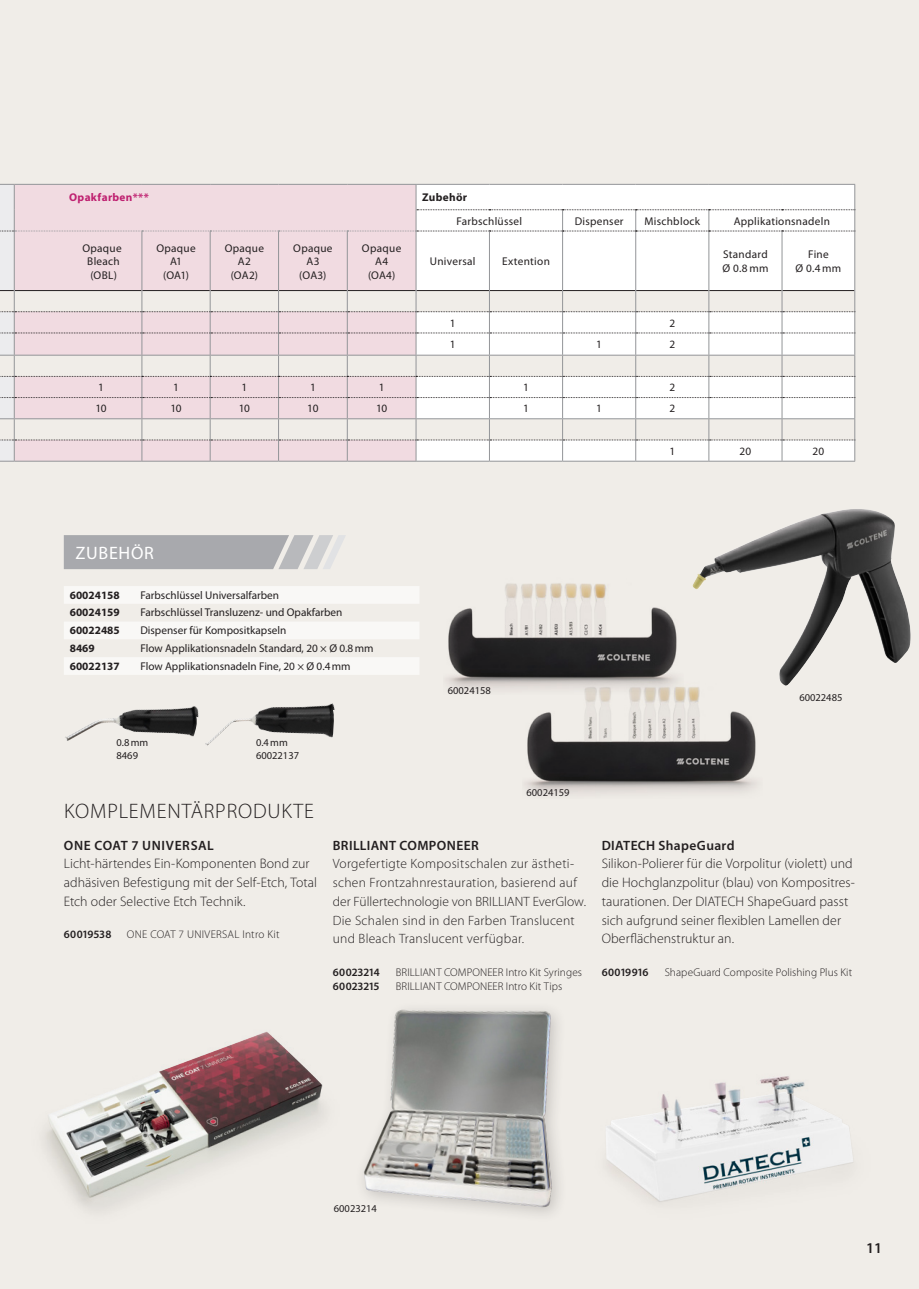
<style>
.page{position:relative;width:919px;height:1289px;background:#fff}
.page>*{position:absolute;margin:0;border:0;box-sizing:border-box;transform-origin:0 0}
.t1{font:300 21px "Myriad Pro";letter-spacing:.04em;color:#231f20}
.t2{font:18px "Myriad Pro";letter-spacing:.04em;color:#fff}
.t3{font:600 15px "Myriad Pro";color:#231f20}
.t4{font:300 13.8px/18.8px "Myriad Pro";letter-spacing:.005em;color:#231f20}
.t5{font:300 13.5px/18.8px "Myriad Pro";letter-spacing:.02em;color:#231f20}
.t6{font:600 13.5px "Myriad Pro";letter-spacing:.03em;color:#231f20}
.t7{font:600 13.5px "Myriad Pro";letter-spacing:.05em;color:#231f20}
.t8{font:11.25px/13.5px "Myriad Pro";color:#231f20;text-align:center}
.t9{font:300 11.25px "Myriad Pro";letter-spacing:.005em;color:#231f20}
.t10{font:11.25px/13.5px "Myriad Pro";letter-spacing:.025em;color:#231f20;text-align:center}
.t11{font:11.25px/13.5px "Myriad Pro";letter-spacing:.03em;color:#231f20;text-align:center}
.t12{font:700 11.25px "Myriad Pro";color:#231f20}
.t13{font:600 11.25px "Myriad Pro";letter-spacing:.04em;color:#231f20}
.t14{font:300 11.25px "Myriad Pro";letter-spacing:.025em;color:#231f20}
.t15{font:700 11.25px "Myriad Pro";letter-spacing:.03em;color:#bf2070}
.t16{font:700 11.25px "Myriad Pro";letter-spacing:.03em;color:#231f20}
.t17{font:10.5px/12.6px "Myriad Pro";color:#231f20}
</style>
<div class="page">
<div style="left:0;top:0;width:918px;height:1288px;background:#f0ede8"></div>
<div style="left:354px;top:999px;width:214px;height:223px;background:#231f20;opacity:.2"></div>
<img style="left:354px;top:999px;width:198px;height:208px">
<img style="left:548px;top:1000px;width:306px;height:222px">
<img style="left:605px;top:1075px;width:248px;height:126px">
<img style="left:45px;top:1084px;width:279px;height:127px">
<img style="left:48px;top:1031px;width:273px;height:165px">
<img style="left:692px;top:509px;width:219px;height:177px">
<img style="left:205px;top:703px;width:130px;height:43px">
<img style="left:65px;top:703px;width:142px;height:38px">
<img style="left:446px;top:583px;width:231px;height:107px">
<img style="left:522px;top:678px;width:240px;height:117px">
<svg style="left:0;top:184px;width:855px;height:278px"></svg>
<svg style="left:64px;top:535px;width:282px;height:34px"></svg>
<svg style="left:64px;top:586px;width:355px;height:89px"></svg>
<p class="t15" style="left:69px;top:190px;width:81px">Opakfarben***</p>
<p class="t16" style="left:422px;top:190px;width:47px">Zubehör</p>
<p class="t10" style="left:456px;top:214px;width:67px">Farbschlüssel</p>
<p class="t10" style="left:574px;top:214px;width:50px">Dispenser</p>
<p class="t11" style="left:644px;top:214px;width:57px">Mischblock</p>
<p class="t10" style="left:733px;top:214px;width:98px">Applikationsnadeln</p>
<p class="t11" style="left:82px;top:241px;width:41px">Opaque<br>Bleach (OBL)</p>
<p class="t10" style="left:156px;top:241px;width:41px">Opaque<br>A1 (OA1)</p>
<p class="t11" style="left:225px;top:241px;width:41px">Opaque<br>A2 (OA2)</p>
<p class="t11" style="left:293px;top:241px;width:41px">Opaque<br>A3 (OA3)</p>
<p class="t10" style="left:362px;top:241px;width:41px">Opaque<br>A4 (OA4)</p>
<p class="t10" style="left:430px;top:254px;width:47px">Universal</p>
<p class="t10" style="left:502px;top:254px;width:49px">Extention</p>
<p class="t10" style="left:722px;top:247px;width:47px;text-align:left">Standard<br>Ø 0.8 mm</p>
<p class="t8" style="left:795px;top:247px;width:47px">Fine<br>Ø 0.4 mm</p>
<p class="t8" style="left:450px;top:316px;width:7px">1</p>
<p class="t8" style="left:669px;top:316px;width:7px">2</p>
<p class="t8" style="left:450px;top:337px;width:7px">1</p>
<p class="t8" style="left:596px;top:337px;width:7px">1</p>
<p class="t8" style="left:669px;top:337px;width:7px">2</p>
<p class="t8" style="left:98px;top:380px;width:7px">1</p>
<p class="t8" style="left:173px;top:380px;width:7px">1</p>
<p class="t8" style="left:241px;top:380px;width:7px">1</p>
<p class="t8" style="left:310px;top:380px;width:7px">1</p>
<p class="t8" style="left:379px;top:380px;width:7px">1</p>
<p class="t8" style="left:523px;top:380px;width:7px">1</p>
<p class="t8" style="left:669px;top:380px;width:7px">2</p>
<p class="t8" style="left:95px;top:402px;width:13px">10</p>
<p class="t8" style="left:170px;top:402px;width:13px">10</p>
<p class="t8" style="left:239px;top:402px;width:13px">10</p>
<p class="t8" style="left:307px;top:402px;width:13px">10</p>
<p class="t8" style="left:376px;top:402px;width:13px">10</p>
<p class="t8" style="left:523px;top:402px;width:7px">1</p>
<p class="t8" style="left:596px;top:402px;width:7px">1</p>
<p class="t8" style="left:669px;top:402px;width:7px">2</p>
<p class="t8" style="left:669px;top:444px;width:7px">1</p>
<p class="t8" style="left:739px;top:444px;width:13px">20</p>
<p class="t8" style="left:812px;top:444px;width:13px">20</p>
<h2 class="t2" style="left:75px;top:541px;width:80px">ZUBEHÖR</h2>
<p class="t12" style="left:70px;top:587px;width:51px">60024158</p>
<p class="t8" style="left:140px;top:588px;width:140px">Farbschlüssel Universalfarben</p>
<p class="t12" style="left:70px;top:605px;width:51px">60024159</p>
<p class="t8" style="left:140px;top:605px;width:203px">Farbschlüssel Transluzenz- und Opakfarben</p>
<p class="t12" style="left:70px;top:623px;width:51px">60022485</p>
<p class="t8" style="left:140px;top:623px;width:147px">Dispenser für Kompositkapseln</p>
<p class="t12" style="left:70px;top:641px;width:26px">8469</p>
<p class="t8" style="left:140px;top:641px;width:235px">Flow Applikationsnadeln Standard, 20 × Ø 0.8mm</p>
<p class="t12" style="left:70px;top:658px;width:51px">60022137</p>
<p class="t8" style="left:140px;top:659px;width:212px">Flow Applikationsnadeln Fine, 20 × Ø 0.4mm</p>
<p class="t17" style="left:116px;top:736px;width:33px">0.8mm<br>8469</p>
<p class="t17" style="left:256px;top:736px;width:45px">0.4mm<br>60022137</p>
<h1 class="t1" style="left:64px;top:798px;width:251px">KOMPLEMENTÄRPRODUKTE</h1>
<p class="t17" style="left:448px;top:684px;width:45px">60024158</p>
<p class="t17" style="left:526px;top:786px;width:45px">60024159</p>
<p class="t7" style="left:64px;top:836px;width:151px">ONE COAT 7 UNIVERSAL</p>
<p class="t4" style="left:64px;top:854px;width:255px">Licht-härtendes Ein-Komponenten Bond zur adhäsiven Befestigung mit der Self-Etch, Total<br>Etch oder Selective Etch Technik.</p>
<p class="t13" style="left:64px;top:927px;width:49px">60019538</p>
<p class="t14" style="left:127px;top:927px;width:154px">ONE COAT 7 UNIVERSAL Intro Kit</p>
<p class="t6" style="left:333px;top:836px;width:147px">BRILLIANT COMPONEER</p>
<p class="t5" style="left:333px;top:854px;width:255px">Vorgefertigte Kompositschalen zur ästheti&shy;schen Frontzahnrestauration, basierend auf der Füllertechnologie von BRILLIANT EverGlow.<br>Die Schalen sind in den Farben Translucent und Bleach Translucent verfügbar.</p>
<p class="t13" style="left:333px;top:964px;width:48px">60023214</p>
<p class="t9" style="left:396px;top:965px;width:188px">BRILLIANT COMPONEER Intro Kit Syringes</p>
<p class="t13" style="left:333px;top:978px;width:48px">60023215</p>
<p class="t9" style="left:396px;top:979px;width:168px">BRILLIANT COMPONEER Intro Kit Tips</p>
<p class="t17" style="left:799px;top:690px;width:45px">60022485</p>
<p class="t6" style="left:601px;top:836px;width:134px">DIATECH ShapeGuard</p>
<p class="t4" style="left:601px;top:854px;width:254px">Silikon-Polierer für die Vorpolitur (violett) und die Hochglanzpolitur (blau) von Kompositres&shy;taurationen. Der DIATECH ShapeGuard passt sich aufgrund seiner flexiblen Lamellen der Oberflächenstruktur an.</p>
<p class="t13" style="left:601px;top:964px;width:48px">60019916</p>
<p class="t9" style="left:664px;top:965px;width:189px">ShapeGuard Composite Polishing Plus Kit</p>
<p class="t17" style="left:334px;top:1202px;width:45px">60023214</p>
<p class="t3" style="left:866px;top:1238px;width:18px">11</p>
</div>
